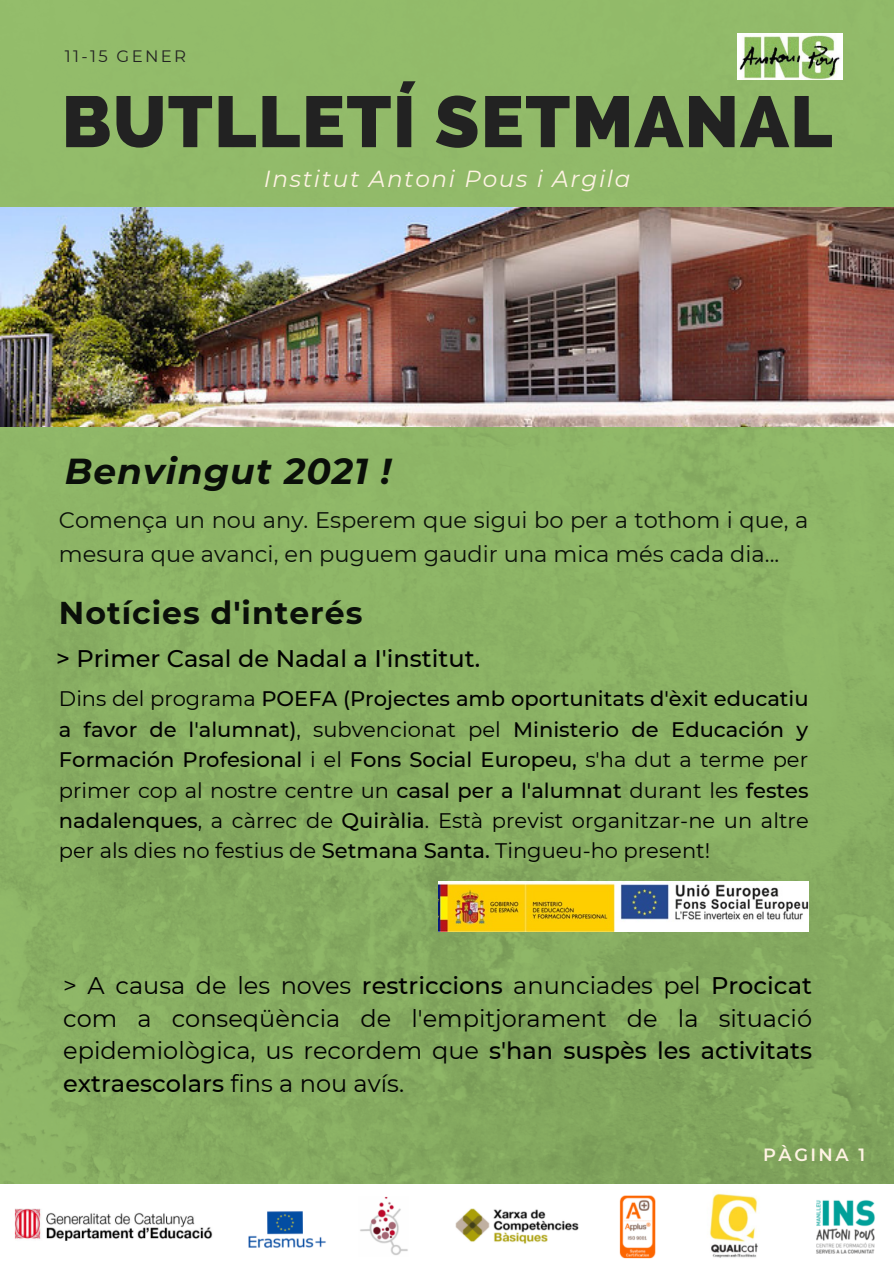
<style>
.page{position:relative;width:894px;height:1264px;background:#fff}
.page>*{position:absolute;margin:0;border:0;box-sizing:border-box;transform-origin:0 0}
.t1{font:800 72px "Raleway";letter-spacing:.02em;color:#222}
.t2{font:italic 700 36px "Montserrat";letter-spacing:.03em;color:#0a0f09}
.t3{font:700 31.5px "Montserrat";letter-spacing:.03em;color:#0a0f09}
.t4{font:24px/32.7px "Montserrat";color:#000;text-align:justify}
.t5{font:500 24px "Montserrat";color:#000}
.t6{font:italic 23.25px "Montserrat";letter-spacing:.07em;color:#fff3e4}
.t7{font:22.5px/33.8px "Montserrat";color:#0a0f09}
.t8{font:500 21px/30.5px "Montserrat";color:#000;text-align:justify}
.t9{font:600 17.7px "Montserrat";letter-spacing:.14em;color:#fff3e4}
.t10{font:16.5px "Montserrat";letter-spacing:.14em;color:#222}
.s1{font-weight:400}
.s2{font-weight:500}
</style>
<div class="page">
<img style="left:0;top:0;width:893px;height:1184px">
<img style="left:0;top:207px;width:893px;height:219px">
<img style="left:737px;top:34px;width:105px;height:46px">
<img style="left:14px;top:1193px;width:861px;height:66px">
<img style="left:438px;top:881px;width:370px;height:50px">
<p class="t10" style="left:65px;top:46px;width:123px">11-15 GENER</p>
<p class="t1" style="left:62px;top:79px;width:772px">BUTLLETÍ SETMANAL</p>
<p class="t6" style="left:264px;top:165px;width:368px">Institut Antoni Pous i Argila</p>
<p class="t2" style="left:65px;top:449px;width:328px">Benvingut 2021 !</p>
<p class="t7" style="left:59px;top:503px;width:750px">Comença un nou any. Esperem que sigui bo per a tothom i que, a mesura que avanci, en puguem gaudir una mica més cada dia...</p>
<p class="t3" style="left:59px;top:593px;width:305px">Notícies d'interés</p>
<p class="t5" style="left:56px;top:644px;width:425px">&gt; Primer Casal de Nadal a I'institut.</p>
<p class="t8" style="left:59px;top:683px;width:751px"><span class="s1">Dins del programa</span> POEFA (Projectes amb oportunitats d'èxit educatiu a favor de l'alumnat)<span class="s1">, subvencionat pel</span> Ministerio de Educación y Formación Profesional <span class="s1">i el</span> Fons Social Europeu, <span class="s1">s'ha dut a terme per primer cop al nostre centre un</span> casal per a l'alumnat <span class="s1">durant les</span> festes nadalenques<span class="s1">, a càrrec de</span> Quiràlia<span class="s1">. Està previst organitzar-ne un altre per als dies no festius de</span> Setmana Santa. <span class="s1">Tingueu-ho present!</span></p>
<p class="t4" style="left:63px;top:969px;width:750px">&gt; A causa de les noves <span class="s2">restriccions</span> anunciades pel <span class="s2">Procicat </span>com a conseqüència de l'empitjorament de la situació epidemiològica, us recordem que <span class="s2">s'han suspès les activitats extraescolars</span> fins a nou avís.</p>
<p class="t9" style="left:763px;top:1143px;width:104px">PÀGINA 1</p>
</div>
